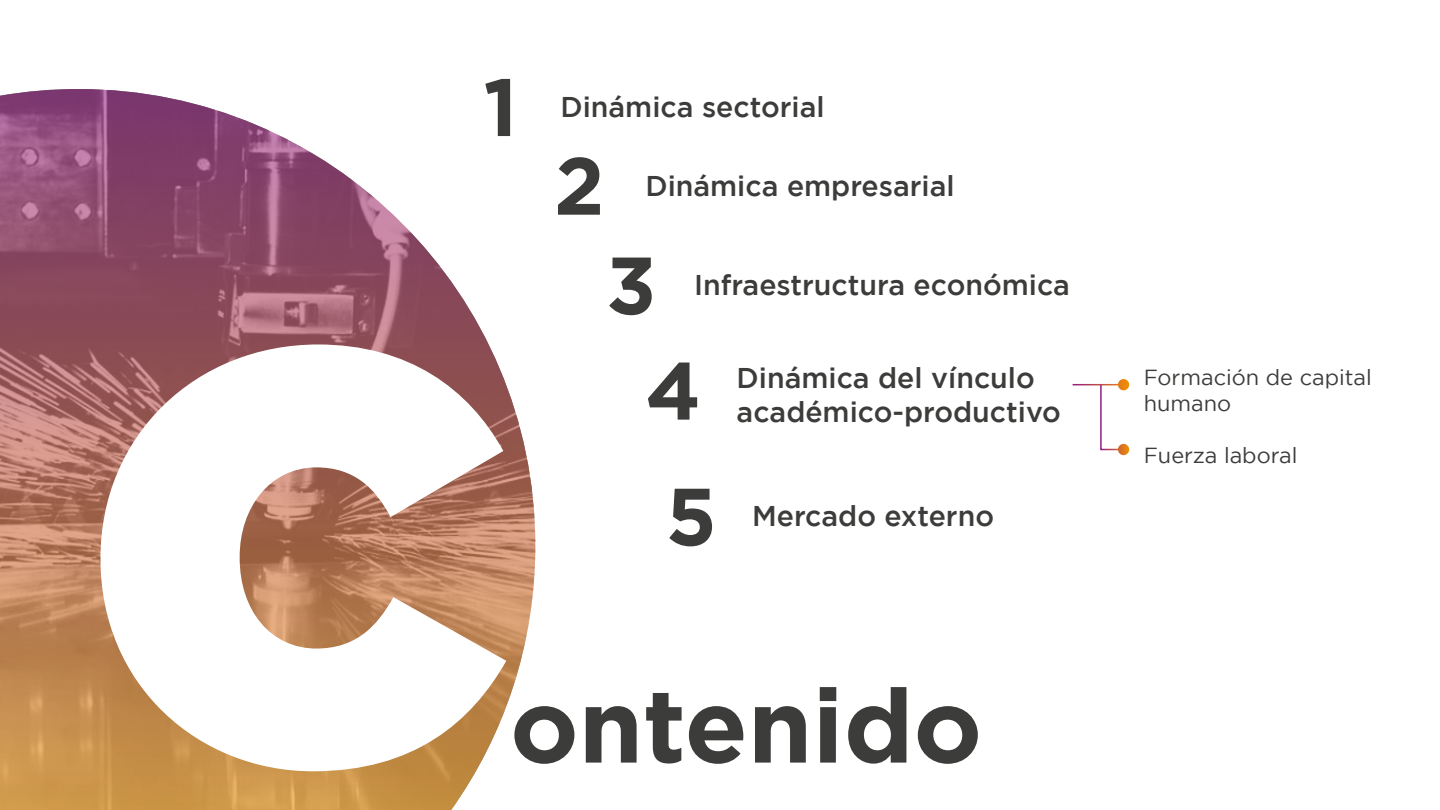
<style>
.page{position:relative;width:1440px;height:810px;background:#fff}
.page>*{position:absolute;margin:0;border:0;box-sizing:border-box;transform-origin:0 0}
.t1{font:900 584.7px "Gotham";color:#fff}
.t2{font:700 103.43px "Gotham";color:#3c3c3b}
.t3{font:700 81px/105.4px "Gotham";color:#3c3c3b;text-align:center}
.t4{font:500 28.5px/34.2px "Gotham";color:#3c3c3b}
.t5{font:21.75px/26.1px "Gotham";color:#3c3c3b}
</style>
<div class="page">
<svg style="left:0;top:89px;width:535px;height:721px"></svg>
<svg style="left:1099px;top:379px;width:30px;height:76px"></svg>
<h3 class="t3" style="left:483px;top:53px;width:36px">1</h3>
<p class="t4" style="left:560px;top:90px;width:266px">Dinámica sectorial</p>
<h3 class="t3" style="left:554px;top:131px;width:52px">2</h3>
<p class="t4" style="left:645px;top:168px;width:311px">Dinámica empresarial</p>
<h1 class="t1" style="left:87px;top:136px;width:424px">C</h1>
<h3 class="t3" style="left:606px;top:231px;width:97px">3<br>4</h3>
<p class="t4" style="left:694px;top:267px;width:377px">Infraestructura económica</p>
<p class="t4" style="left:737px;top:360px;width:326px">Dinámica del vínculo académico-productivo</p>
<p class="t5" style="left:1144px;top:364px;width:230px">Formación de capital humano</p>
<p class="t5" style="left:1144px;top:442px;width:155px">Fuerza laboral</p>
<h3 class="t3" style="left:666px;top:462px;width:53px">5</h3>
<p class="t4" style="left:752px;top:498px;width:244px">Mercado externo</p>
<h2 class="t2" style="left:510px;top:666px;width:474px">ontenido</h2>
</div>
